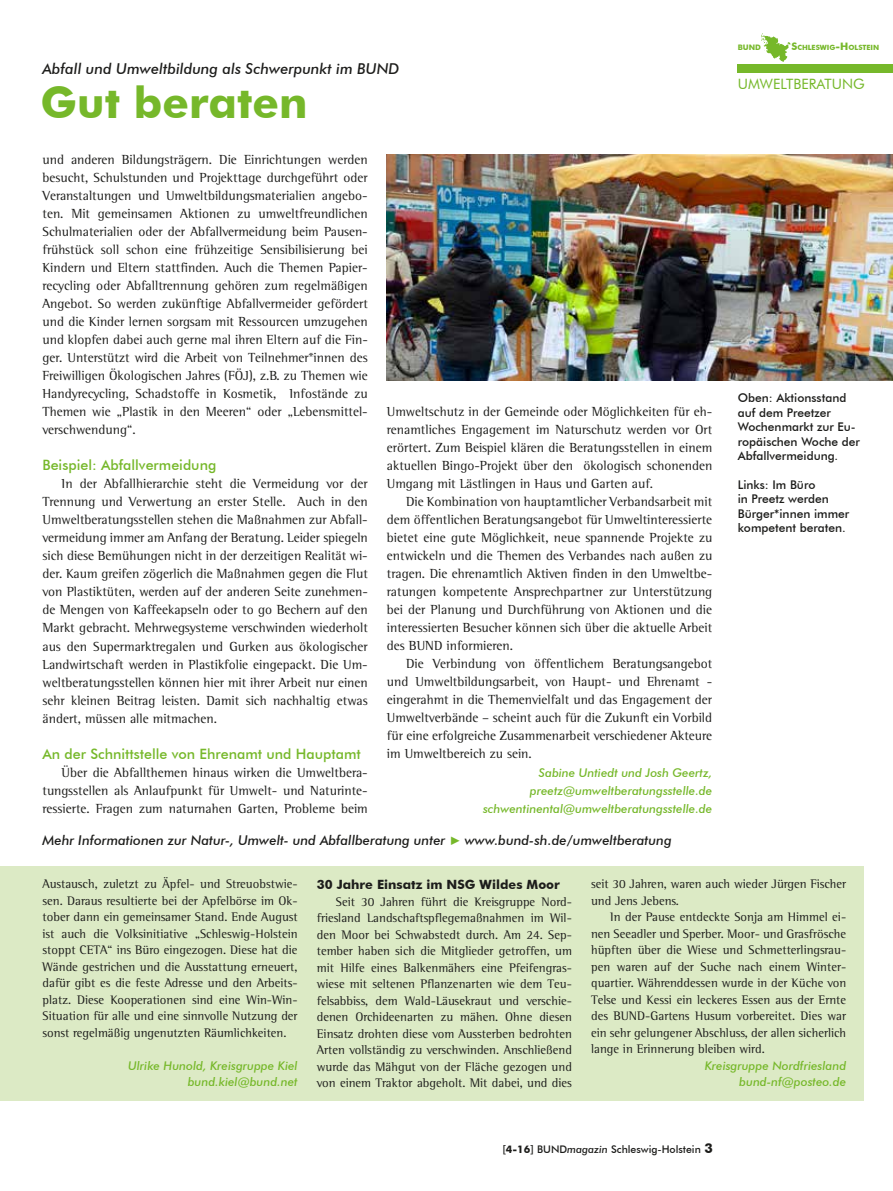
<style>
.page{position:relative;width:893px;height:1191px;background:#fff}
.page>*{position:absolute;margin:0;border:0;box-sizing:border-box;transform-origin:0 0}
.t1{font:700 43.5px "Futura BT";color:#76b82a}
.t2{font:italic 500 15px "Futura BT";color:#1d1d1b}
.t3{font:500 14.25px "Futura BT";color:#76b82a}
.t4{font:14.25px "Futura BT";color:#76b82a}
.t5{font:13.5px/18px "Agfa Rotis Semi Serif";color:#1d1d1b;text-align:justify}
.t6{font:italic 500 13.5px "Futura BT";color:#1d1d1b}
.t7{font:12.75px/16.5px "Agfa Rotis Semi Serif";color:#1d1d1b;text-align:justify}
.t8{font:700 12.75px "Futura BT";color:#1d1d1b}
.t9{font:italic 500 12px/16.5px "Futura BT";color:#76b82a;text-align:right}
.t10{font:500 12px/14.4px "Futura BT";color:#1d1d1b}
.t11{font:500 10.5px "Futura BT";color:#1d1d1b}
.t12{font:700 7.65px "Futura BT";color:#76b82a}
.t13{font:700 7.2px "Futura BT";color:#76b82a}
.s1{font-family:"Times New Roman";font-weight:400;font-style:normal;font-size:12px;color:#76b82a}
.s2{font-size:10.2px}
.s3{font-family:"Agfa Rotis Sans Serif";font-weight:700}
.s4{font-weight:700}
.s5{font-style:italic}
.s6{font-weight:700;font-size:13.5px}
</style>
<div class="page">
<div style="left:738px;top:64px;width:155px;height:8px;background:#76b82a"></div>
<svg style="left:761px;top:33px;width:30px;height:29px"></svg>
<img style="left:387px;top:155px;width:506px;height:225px">
<div style="left:0;top:866px;width:863px;height:234px;background:#dceac5"></div>
<p class="t2" style="left:43px;top:60px;width:358px">Abfall und Umweltbildung als Schwerpunkt im BUND</p>
<h1 class="t1" style="left:41px;top:76px;width:268px">Gut beraten</h1>
<p class="t5" style="left:43px;top:151px;width:327px">und anderen Bildungsträgern. Die Einrichtungen werden besucht, Schulstunden und Projekttage durchgeführt oder Veranstaltungen und Umweltbildungsmaterialien angebo&shy;ten. Mit gemeinsamen Aktionen zu umweltfreundlichen Schulmaterialien oder der Abfallvermeidung beim Pausen&shy;frühstück soll schon eine frühzeitige Sensibilisierung bei Kindern und Eltern stattfinden. Auch die Themen Papier&shy;recycling oder Abfalltrennung gehören zum regelmäßigen Angebot. So werden zukünftige Abfallvermeider gefördert und die Kinder lernen sorgsam mit Ressourcen umzugehen und klopfen dabei auch gerne mal ihren Eltern auf die Fin&shy;ger. Unterstützt wird die Arbeit von Teilnehmer*innen des Freiwilligen Ökologischen Jahres (FÖJ), z.B. zu Themen wie Handyrecycling, Schadstoffe in Kosmetik, Infostände zu Themen wie „Plastik in den Meeren“ oder „Lebensmittel&shy;verschwendung“.</p>
<p class="t3" style="left:43px;top:457px;width:175px">Beispiel: Abfallvermeidung</p>
<p class="t5" style="left:43px;top:475px;width:327px;text-indent:19px">In der Abfallhierarchie steht die Vermeidung vor der Trennung und Verwertung an erster Stelle. Auch in den Umweltberatungsstellen stehen die Maßnahmen zur Abfall&shy;vermeidung immer am Anfang der Beratung. Leider spiegeln sich diese Bemühungen nicht in der derzeitigen Realität wi&shy;der. Kaum greifen zögerlich die Maßnahmen gegen die Flut von Plastiktüten, werden auf der anderen Seite zunehmen&shy;de Mengen von Kaffeekapseln oder to go Bechern auf den Markt gebracht. Mehrwegsysteme verschwinden wiederholt aus den Supermarktregalen und Gurken aus ökologischer Landwirtschaft werden in Plastikfolie eingepackt. Die Um&shy;weltberatungsstellen können hier mit ihrer Arbeit nur einen sehr kleinen Beitrag leisten. Damit sich nachhaltig etwas ändert, müssen alle mitmachen.</p>
<p class="t3" style="left:43px;top:745px;width:320px">An der Schnittstelle von Ehrenamt und Hauptamt</p>
<p class="t5" style="left:43px;top:763px;width:327px;text-indent:19px">Über die Abfallthemen hinaus wirken die Umweltbera&shy;tungsstellen als Anlaufpunkt für Umwelt- und Naturinte&shy;ressierte. Fragen zum naturnahen Garten, Probleme beim</p>
<p class="t5" style="left:387px;top:403px;width:327px">Umweltschutz in der Gemeinde oder Möglichkeiten für eh&shy;renamtliches Engagement im Naturschutz werden vor Ort erörtert. Zum Beispiel klären die Beratungsstellen in einem aktuellen Bingo-Projekt über den ökologisch schonenden Umgang mit Lästlingen in Haus und Garten auf.</p>
<p class="t5" style="left:387px;top:493px;width:327px;text-indent:19px">Die Kombination von hauptamtlicher Verbandsarbeit mit dem öffentlichen Beratungsangebot für Umweltinteressierte bietet eine gute Möglichkeit, neue spannende Projekte zu entwickeln und die Themen des Verbandes nach außen zu tragen. Die ehrenamtlich Aktiven finden in den Umweltbe&shy;ratungen kompetente Ansprechpartner zur Unterstützung bei der Planung und Durchführung von Aktionen und die interessierten Besucher können sich über die aktuelle Arbeit des BUND informieren.</p>
<p class="t5" style="left:387px;top:655px;width:327px;text-indent:19px">Die Verbindung von öffentlichem Beratungsangebot und Umweltbildungsarbeit, von Haupt- und Ehrenamt - eingerahmt in die Themenvielfalt und das Engagement der Umweltverbände – scheint auch für die Zukunft ein Vorbild für eine erfolgreiche Zusammenarbeit verschiedener Akteure im Umweltbereich zu sein.</p>
<p class="t9" style="left:483px;top:763px;width:231px;line-height:18px">Sabine Untiedt und Josh Geertz, preetz@umweltberatungsstelle.de schwentinental@umweltberatungsstelle.de</p>
<p class="t6" style="left:43px;top:831px;width:631px">Mehr Informationen zur Natur-, Umwelt- und Abfallberatung unter <span class="s1">►</span> www.bund-sh.de/umweltberatung</p>
<p class="t12" style="left:738px;top:43px;width:25px">BUND</p>
<p class="t13" style="left:791px;top:44px;width:89px"><span class="s2">S</span>CHLESWIG<span class="s2">-H</span> OLSTEIN</p>
<p class="t4" style="left:738px;top:75px;width:128px">UMWELTBERATUNG</p>
<p class="t10" style="left:738px;top:391px;width:124px">Oben: Aktionsstand auf dem Preetzer<br>Wochenmarkt zur Eu&shy;ropäischen Woche der<br>Abfallvermeidung.</p>
<p class="t10" style="left:738px;top:477px;width:113px">Links: Im Büro<br>in Preetz werden<br>Bürger*innen immer kompetent beraten.</p>
<p class="t7" style="left:43px;top:875px;width:257px">Austausch, zuletzt zu Äpfel- und Streuobstwie&shy;sen. Daraus resultierte bei der Apfelbörse im Ok&shy;tober dann ein gemeinsamer Stand. Ende August ist auch die Volksinitiative „Schleswig-Holstein stoppt CETA“ ins Büro eingezogen. Diese hat die Wände gestrichen und die Ausstattung erneuert, dafür gibt es die feste Adresse und den Arbeits&shy;platz. Diese Kooperationen sind eine Win-Win-Situation für alle und eine sinnvolle Nutzung der sonst regelmäßig ungenutzten Räumlichkeiten.</p>
<p class="t9" style="left:128px;top:1057px;width:171px">Ulrike Hunold, Kreisgruppe Kiel bund.kiel@bund.net</p>
<p class="t8" style="left:317px;top:876px;width:245px">30 Jahre Einsatz im NSG Wildes Moor</p>
<p class="t7" style="left:317px;top:893px;width:257px;text-indent:19px">Seit 30 Jahren führt die Kreisgruppe Nord&shy;friesland Landschaftspflegemaßnahmen im Wil&shy;den Moor bei Schwabstedt durch. Am 24. Sep&shy;tember haben sich die Mitglieder getroffen, um mit Hilfe eines Balkenmähers eine Pfeifengras&shy;wiese mit seltenen Pflanzenarten wie dem Teu&shy;felsabbiss, dem Wald-Läusekraut und verschie&shy;denen Orchideenarten zu mähen. Ohne diesen Einsatz drohten diese vom Aussterben bedrohten Arten vollständig zu verschwinden. Anschließend wurde das Mähgut von der Fläche gezogen und von einem Traktor abgeholt. Mit dabei, und dies</p>
<p class="t7" style="left:591px;top:875px;width:257px">seit 30 Jahren, waren auch wieder Jürgen Fischer und Jens Jebens.</p>
<p class="t7" style="left:591px;top:908px;width:257px;text-indent:19px">In der Pause entdeckte Sonja am Himmel ei&shy;nen Seeadler und Sperber. Moor- und Grasfrösche hüpften über die Wiese und Schmetterlingsrau&shy;pen waren auf der Suche nach einem Winter&shy;quartier. Währenddessen wurde in der Küche von Telse und Kessi ein leckeres Essen aus der Ernte des BUND-Gartens Husum vorbereitet. Dies war ein sehr gelungener Abschluss, der allen sicherlich lange in Erinnerung bleiben wird.</p>
<p class="t9" style="left:705px;top:1057px;width:143px">Kreisgruppe Nordfriesland bund-nf@posteo.de</p>
<p class="t11" style="left:502px;top:1142px;width:212px"><span class="s3">[</span><span class="s4">4-16</span><span class="s3">]</span> BUND<span class="s5">magazin</span> Schleswig-Holstein <span class="s6">3</span></p>
</div>
